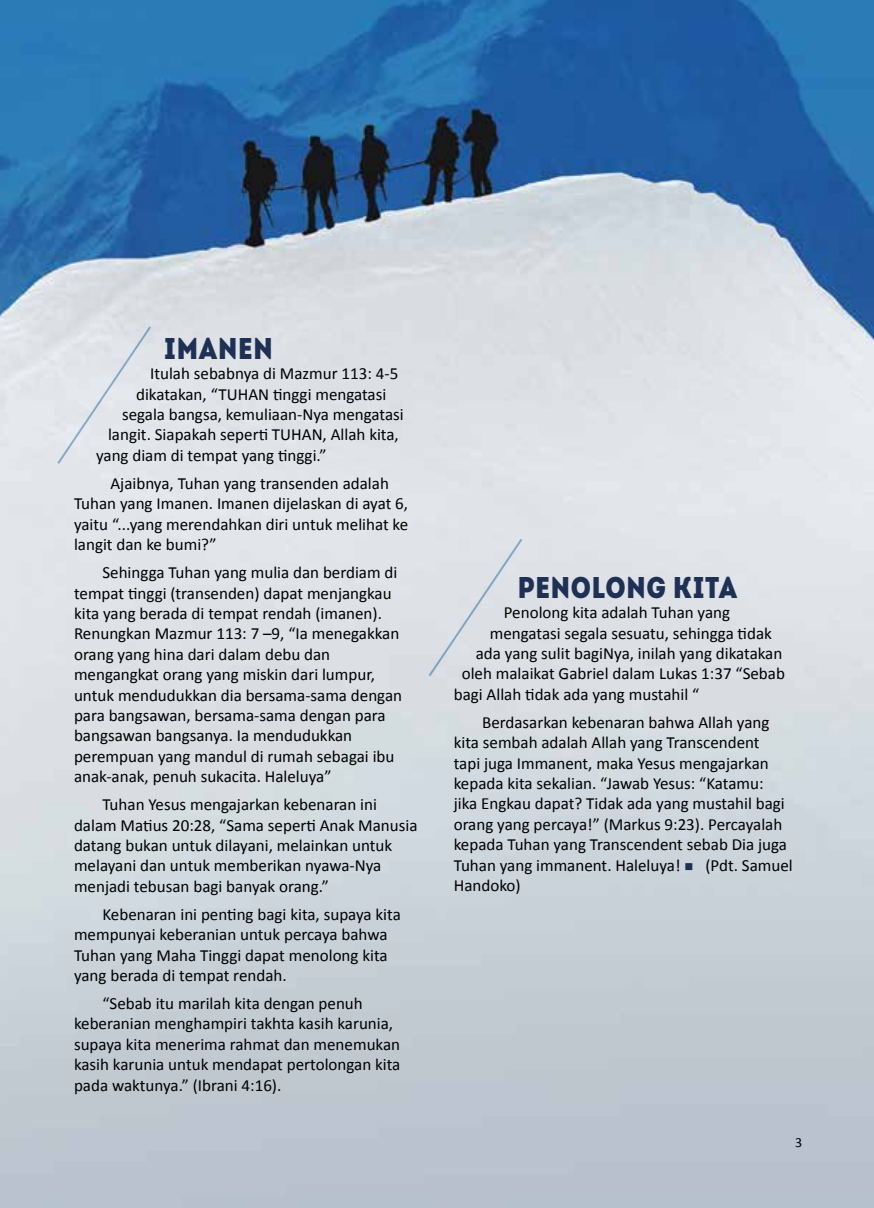
<style>
.page{position:relative;width:874px;height:1208px;background:#fff}
.page>*{position:absolute;margin:0;border:0;box-sizing:border-box;transform-origin:0 0}
.t1{font:30px "Intro Cond Black Free";letter-spacing:.025em;color:#1e3054}
.t2{font:17px/20.4px "Calibri";color:#000}
.t3{font:14px "Calibri";color:#000}
.s1{color:#1e3054}
</style>
<div class="page">
<img style="left:0;top:0;width:873px;height:1208px">
<div style="left:55px;top:324px;width:98px;height:142px;background:#e2e5ea"></div>
<div style="left:426px;top:536px;width:98px;height:142px;background:#dee1e6"></div>
<h1 class="t1" style="left:164px;top:328px;width:110px">IMANEN</h1>
<p class="t2" style="left:150px;top:363px;width:249px">Itulah sebabnya di Mazmur 113: 4-5</p>
<p class="t2" style="left:136px;top:384px;width:251px">dikatakan, “TUHAN tinggi mengatasi</p>
<p class="t2" style="left:122px;top:404px;width:283px">segala bangsa, kemuliaan-Nya mengatasi</p>
<p class="t2" style="left:108px;top:425px;width:292px">langit. Siapakah seperti TUHAN, Allah kita,</p>
<p class="t2" style="left:96px;top:445px;width:232px">yang diam di tempat yang tinggi.”</p>
<p class="t2" style="left:-3px;top:473px;width:412px;text-indent:78px">1:37 Ajaibnya, Tuhan yang transenden adalah mustahil “ Tuhan yang Imanen. Imanen dijelaskan di ayat 6,</p>
<p class="t2" style="left:74px;top:514px;width:335px">yaitu “...yang merendahkan diri untuk melihat ke langit dan ke bumi?”</p>
<p class="t2" style="left:74px;top:562px;width:329px;text-indent:28px">Sehingga Tuhan yang mulia dan berdiam di tempat tinggi (transenden) dapat menjangkau kita yang berada di tempat rendah (imanen).<br>Renungkan Mazmur 113: 7 –9, “Ia menegakkan orang yang hina dari dalam debu dan mengangkat orang yang miskin dari lumpur, untuk mendudukkan dia bersama-sama dengan para bangsawan, bersama-sama dengan para bangsawan bangsanya. Ia mendudukkan perempuan yang mandul di rumah sebagai ibu anak-anak, penuh sukacita. Haleluya”</p>
<p class="t2" style="left:74px;top:794px;width:345px;text-indent:28px">Tuhan Yesus mengajarkan kebenaran ini dalam Matius 20:28, “Sama seperti Anak Manusia datang bukan untuk dilayani, melainkan untuk melayani dan untuk memberikan nyawa-Nya menjadi tebusan bagi banyak orang.”</p>
<p class="t2" style="left:74px;top:904px;width:328px;text-indent:28px">Kebenaran ini penting bagi kita, supaya kita mempunyai keberanian untuk percaya bahwa Tuhan yang Maha Tinggi dapat menolong kita yang berada di tempat rendah.</p>
<p class="t2" style="left:74px;top:993px;width:328px;text-indent:28px">“Sebab itu marilah kita dengan penuh keberanian menghampiri takhta kasih karunia, supaya kita menerima rahmat dan menemukan kasih karunia untuk mendapat pertolongan kita pada waktunya.” (Ibrani 4:16).</p>
<h1 class="t1" style="left:517px;top:567px;width:221px">PENOLONG KITA</h1>
<p class="t2" style="left:503px;top:602px;width:228px">Penolong kita adalah Tuhan yang</p>
<p class="t2" style="left:489px;top:622px;width:283px">mengatasi segala sesuatu, sehingga tidak</p>
<p class="t2" style="left:475px;top:643px;width:308px">ada yang sulit bagiNya, inilah yang dikatakan</p>
<p class="t2" style="left:461px;top:663px;width:324px">oleh malaikat Gabriel dalam Lukas 1:37 “Sebab</p>
<p class="t2" style="left:453px;top:684px;width:247px">bagi Allah tidak ada yang mustahil “</p>
<p class="t2" style="left:453px;top:712px;width:340px;text-indent:28px">Berdasarkan kebenaran bahwa Allah yang kita sembah adalah Allah yang Transcendent<br>tapi juga Immanent, maka Yesus mengajarkan kepada kita sekalian. “Jawab Yesus: “Katamu:<br>jika Engkau dapat? Tidak ada yang mustahil bagi orang yang percaya!” (Markus 9:23). Percayalah kepada Tuhan yang Transcendent sebab Dia juga Tuhan yang immanent. Haleluya! <span class="s1">■</span> (Pdt. Samuel Handoko)</p>
<p class="t3" style="left:794px;top:1133px;width:9px">3</p>
</div>
